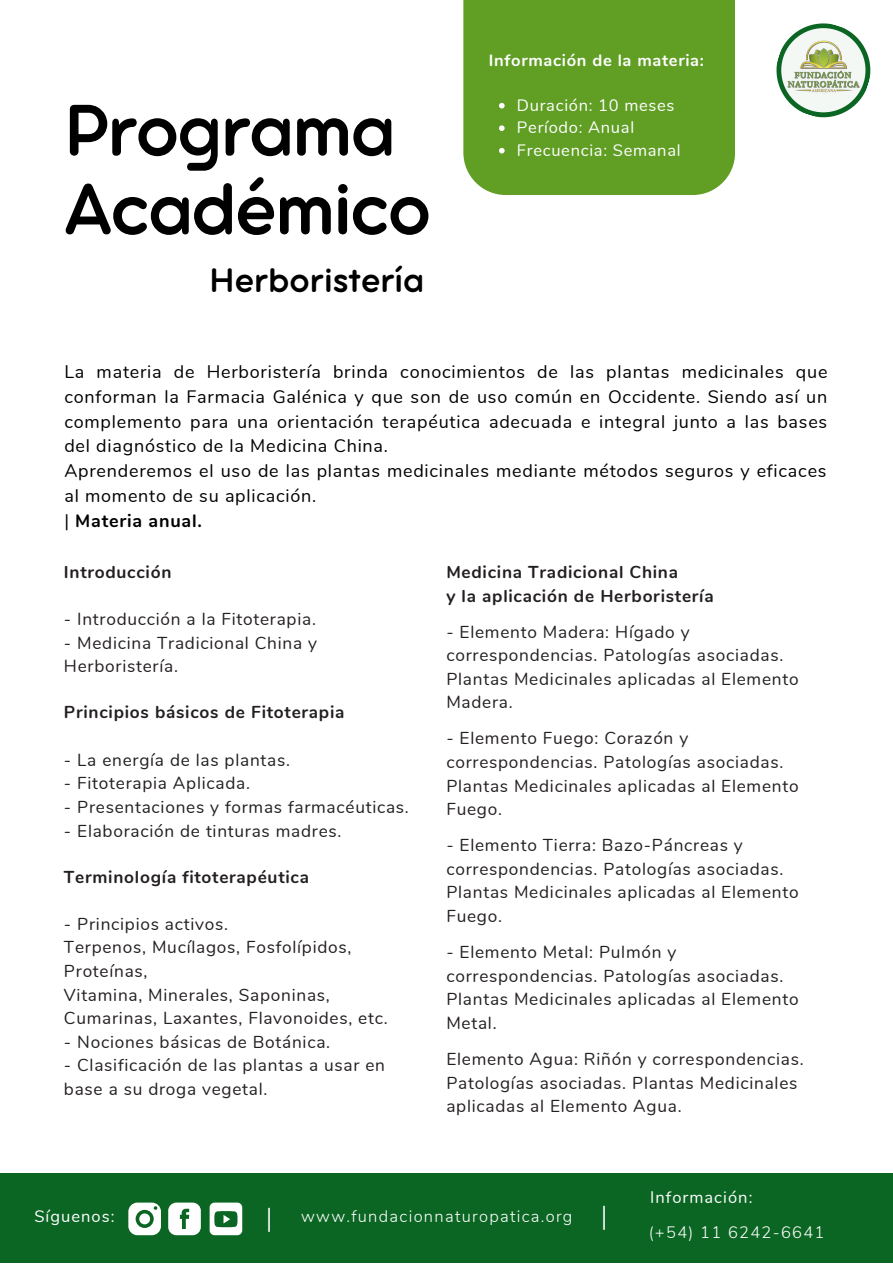
<style>
.page{position:relative;width:893px;height:1264px;background:#fff}
.page>*{position:absolute;margin:0;border:0;box-sizing:border-box;transform-origin:0 0}
.t1{font:79.5px/78.8px "Aristotelica Pro Tx Dmbld";letter-spacing:-.025em;color:#000}
.t2{font:36.9px "Aristotelica Pro Tx Dmbld";color:#000}
.t3{font:18px/24.8px "Nunito";letter-spacing:.045em;color:#000}
.t4{font:17.25px/23.5px "Nunito";letter-spacing:.045em;color:#231f20}
.t5{font:700 17.25px/23.5px "Nunito";letter-spacing:.045em;color:#231f20}
.t6{font:16.5px/22.5px "Nunito";letter-spacing:.045em;color:#fff}
.t7{font:300 16.5px "Nunito";letter-spacing:.08em;color:#fff}
.t8{font:700 16.5px "Nunito";letter-spacing:.045em;color:#fff}
.t9{font:16.5px "Nunito";letter-spacing:.065em;color:#fff}
.s1{font-weight:700}
.s2{font-size:26.85px}
</style>
<div class="page">
<svg style="left:776px;top:23px;width:95px;height:95px"></svg>
<div style="left:781px;top:28px;width:84px;height:84px;background:#f4f8f5;border-radius:50%"></div>
<img style="left:783px;top:38px;width:80px;height:57px">
<div style="left:463px;top:0;width:272px;height:195px;background:#609e24"></div>
<svg style="left:499px;top:103px;width:5px;height:5px"></svg>
<svg style="left:499px;top:125px;width:5px;height:6px"></svg>
<svg style="left:499px;top:148px;width:5px;height:5px"></svg>
<div style="left:0;top:1173px;width:892px;height:89px;background:#0b6623"></div>
<svg style="left:168px;top:1202px;width:33px;height:33px"></svg>
<div style="left:209px;top:1202px;width:33px;height:33px;background:#fff;border-radius:5px"></div>
<svg style="left:214px;top:1211px;width:23px;height:16px"></svg>
<svg style="left:128px;top:1202px;width:33px;height:33px"></svg>
<p class="t8" style="left:489px;top:49px;width:216px">Información de la materia:</p>
<h1 class="t1" style="left:64px;top:97px;width:369px">Programa<br>Académico</h1>
<p class="t6" style="left:517px;top:94px;width:165px">Duración: 10 meses<br>Período: Anual<br>Frecuencia: Semanal</p>
<h2 class="t2" style="left:209px;top:268px;width:216px">Herboristería</h2>
<p class="t3" style="left:64px;top:360px;width:764px">La materia de Herboristería brinda conocimientos de las plantas medicinales que conforman la Farmacia Galénica y que son de uso común en Occidente. Siendo así un complemento para una orientación terapéutica adecuada e integral junto a las bases del diagnóstico de la Medicina China.<br>Aprenderemos el uso de las plantas medicinales mediante métodos seguros y eficaces al momento de su aplicación.<br>| <span class="s1">Materia anual.</span></p>
<p class="t5" style="left:64px;top:560px;width:109px">Introducción</p>
<p class="t4" style="left:64px;top:607px;width:253px">- Introducción a la Fitoterapia.</p>
<p class="t4" style="left:64px;top:631px;width:254px">- Medicina Tradicional China y<br>Herboristería.</p>
<p class="t5" style="left:64px;top:701px;width:282px">Principios básicos de Fitoterapia</p>
<p class="t4" style="left:64px;top:748px;width:227px">- La energía de las plantas.</p>
<p class="t4" style="left:64px;top:771px;width:187px">- Fitoterapia Aplicada.</p>
<p class="t4" style="left:64px;top:795px;width:346px">- Presentaciones y formas farmacéuticas.</p>
<p class="t4" style="left:64px;top:819px;width:279px">- Elaboración de tinturas madres.</p>
<p class="t5" style="left:64px;top:865px;width:246px">Terminología fitoterapéutica</p>
<p class="t4" style="left:64px;top:912px;width:325px">- Principios activos.<br>Terpenos, Mucílagos, Fosfolípidos,<br>Proteínas,<br>Vitamina, Minerales, Saponinas,<br>Cumarinas, Laxantes, Flavonoides, etc.</p>
<p class="t4" style="left:64px;top:1030px;width:268px">- Nociones básicas de Botánica.</p>
<p class="t4" style="left:64px;top:1053px;width:322px">- Clasificación de las plantas a usar en base a su droga vegetal.</p>
<p class="t5" style="left:446px;top:560px;width:269px">Medicina Tradicional China<br>y la aplicación de Herboristería</p>
<p class="t4" style="left:446px;top:620px;width:354px">- Elemento Madera: Hígado y correspondencias. Patologías asociadas.<br>Plantas Medicinales aplicadas al Elemento<br>Madera.</p>
<p class="t4" style="left:446px;top:727px;width:354px">- Elemento Fuego: Corazón y correspondencias. Patologías asociadas.<br>Plantas Medicinales aplicadas al Elemento<br>Fuego.</p>
<p class="t4" style="left:446px;top:833px;width:354px">- Elemento Tierra: Bazo-Páncreas y correspondencias. Patologías asociadas.<br>Plantas Medicinales aplicadas al Elemento<br>Fuego.</p>
<p class="t4" style="left:446px;top:940px;width:354px">- Elemento Metal: Pulmón y correspondencias. Patologías asociadas.<br>Plantas Medicinales aplicadas al Elemento<br>Metal.</p>
<p class="t4" style="left:446px;top:1047px;width:359px">Elemento Agua: Riñón y correspondencias.<br>Patologías asociadas. Plantas Medicinales aplicadas al Elemento Agua.</p>
<p class="t9" style="left:650px;top:1186px;width:104px">Información:</p>
<p class="t9" style="left:34px;top:1205px;width:82px">Síguenos:</p>
<p class="t7" style="left:266px;top:1205px;width:343px"><span class="s2">|</span> www.fundacionnaturopatica.org <span class="s2">|</span></p>
<p class="t7" style="left:648px;top:1221px;width:177px">(+54) 11 6242-6641</p>
</div>
